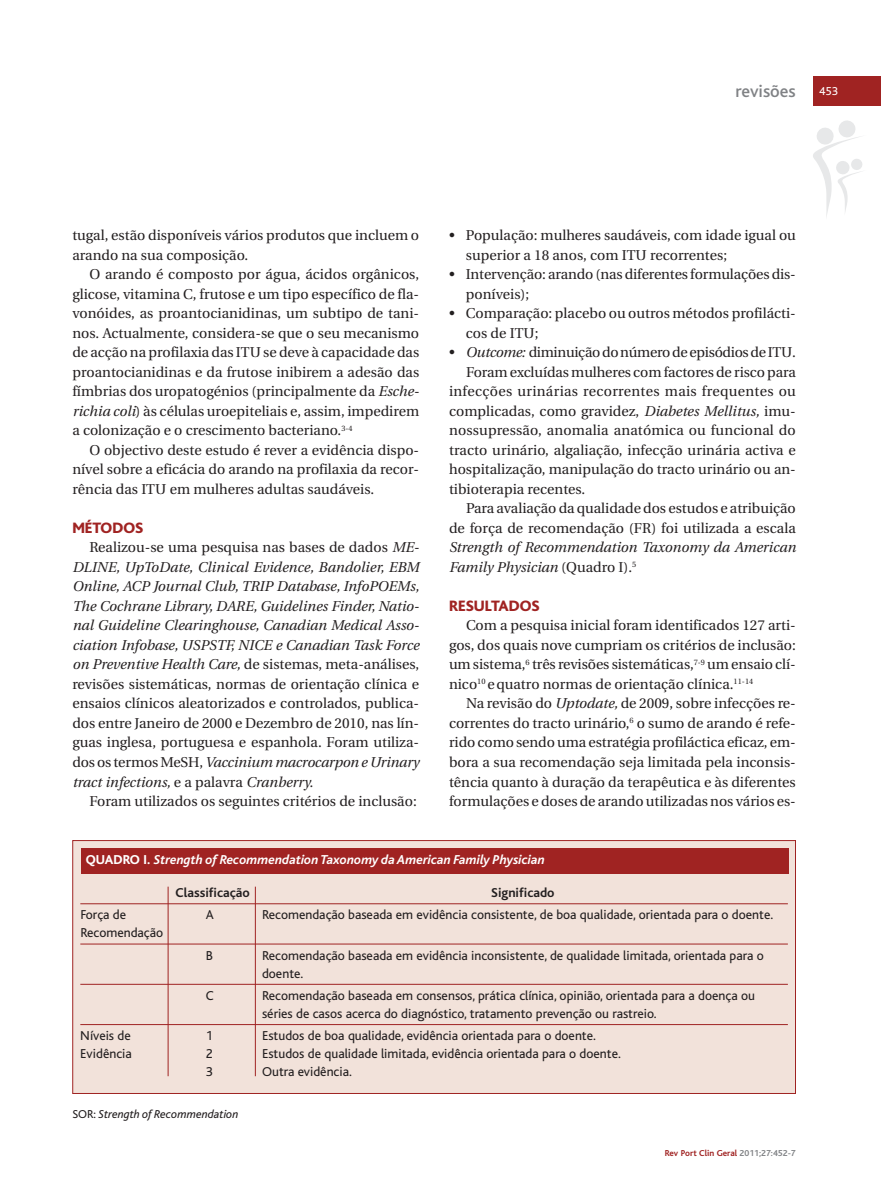
<style>
.page{position:relative;width:881px;height:1191px;background:#fff}
.page>*{position:absolute;margin:0;border:0;box-sizing:border-box;transform-origin:0 0}
.t1{font:500 18px "Bliss";color:#808285}
.t2{font:800 15.75px "Bliss";color:#a02322}
.t3{font:14.25px/19.5px "Utopia";color:#231f20}
.t4{font:italic 14.25px/19.5px "Utopia";color:#231f20}
.t5{font:14.25px "Utopia";letter-spacing:.02em;color:#231f20}
.t6{font:14.25px "Utopia";letter-spacing:-.02em;color:#231f20}
.t7{font:13.5px/18px "Bliss";color:#231f20}
.t8{font:italic 700 13.5px "Bliss";color:#fff}
.t9{font:700 13.5px "Bliss";color:#231f20}
.t10{font:italic 12px "Bliss";color:#231f20}
.t11{font:12px "Bliss";color:#fff}
.t12{font:700 9px "Bliss";color:#a02322}
.s1{font-style:italic}
.s2{font-style:normal}
.s3{font-weight:800;font-style:normal}
.s4{color:#808285}
</style>
<div class="page">
<svg style="left:813px;top:120px;width:49px;height:97px"></svg>
<div style="left:812px;top:77px;width:68px;height:29px;background:#a02322"></div>
<div style="left:73px;top:841px;width:721px;height:252px;background:#f2e2da"></div>
<div style="left:72px;top:840px;width:723px;height:253px;border:1px solid #a02322"></div>
<hr style="left:80px;top:903px;width:707px;height:1px;background:#a02322">
<hr style="left:80px;top:943px;width:707px;height:1px;background:#a02322">
<hr style="left:80px;top:984px;width:707px;height:1px;background:#a02322">
<hr style="left:80px;top:1024px;width:707px;height:1px;background:#a02322">
<div style="left:81px;top:848px;width:706px;height:26px;background:#a02322"></div>
<hr style="left:168px;top:886px;width:1px;height:190px;background:#a02322">
<hr style="left:255px;top:886px;width:1px;height:190px;background:#a02322">
<p class="t1" style="left:735px;top:85px;width:62px">revisões</p>
<p class="t11" style="left:819px;top:87px;width:20px">453</p>
<p class="t3" style="left:72px;top:227px;width:348px">tugal, estão disponíveis vários produtos que incluem o arando na sua composição.</p>
<p class="t3" style="left:72px;top:266px;width:348px;text-align:justify;text-indent:17px">O arando é composto por água, ácidos orgânicos, glicose, vitamina C, frutose e um tipo específico de fla&shy;vonóides, as proantocianidinas, um subtipo de tani&shy;nos. Actualmente, considera-se que o seu mecanismo de acção na profilaxia das ITU se deve à capacidade das proantocianidinas e da frutose inibirem a adesão das fímbrias dos uropatogénios (principalmente da <span class="s1">Esche&shy;richia coli</span>) às células uroepiteliais e, assim, impedirem a colonização e o crescimento bacteriano.<sup>3-4</sup></p>
<p class="t3" style="left:72px;top:441px;width:348px;text-align:justify;text-indent:17px">O objectivo deste estudo é rever a evidência dispo&shy;nível sobre a eficácia do arando na profilaxia da recor&shy;rência das ITU em mulheres adultas saudáveis.</p>
<p class="t2" style="left:72px;top:522px;width:72px">MÉTODOS</p>
<p class="t4" style="left:72px;top:539px;width:348px;text-align:justify;text-indent:17px"><span class="s2">Realizou-se uma pesquisa nas bases de dados</span> ME-DLINE, UpToDate, Clinical Evidence, Bandolier, EBM Online, ACP Journal Club, TRIP Database, InfoPOEMs, The Cochrane Library, DARE, Guidelines Finder, Natio&shy;nal Guideline Clearinghouse, Canadian Medical Asso&shy;ciation Infobase, USPSTF, NICE e Canadian Task Force on Preventive Health Care, <span class="s2">de sistemas, meta-análises, revisões sistemáticas, normas de orientação clínica e ensaios clínicos aleatorizados e controlados, publica&shy;dos entre Janeiro de 2000 e Dezembro de 2010, nas lín&shy;guas inglesa, portuguesa e espanhola. Foram utiliza&shy;dos os termos MeSH,</span> Vaccinium macrocarpon e Urinary tract infections, <span class="s2">e a palavra</span> Cranberry.</p>
<p class="t3" style="left:89px;top:792px;width:329px">Foram utilizados os seguintes critérios de inclusão:</p>
<p class="t3" style="left:465px;top:227px;width:331px;text-indent:-17px">• População: mulheres saudáveis, com idade igual ou superior a 18 anos, com ITU recorrentes;</p>
<p class="t3" style="left:465px;top:266px;width:331px;text-indent:-17px">• Intervenção: arando (nas diferentes formulações dis&shy;poníveis);</p>
<p class="t3" style="left:465px;top:305px;width:331px;text-indent:-17px">• Comparação: placebo ou outros métodos profilácti&shy;cos de ITU;</p>
<p class="t6" style="left:449px;top:347px;width:348px">• <span class="s1">Outcome:</span> diminuiçãodonúmerodeepisódiosdeITU.</p>
<p class="t3" style="left:466px;top:363px;width:331px">Foram excluídas mulheres com factores de risco para</p>
<p class="t5" style="left:449px;top:386px;width:348px">infecções urinárias recorrentes mais frequentes ou</p>
<p class="t3" style="left:449px;top:402px;width:348px">complicadas, como gravidez, <span class="s1">Diabetes Mellitus,</span> imu-</p>
<p class="t3" style="left:449px;top:422px;width:348px">nossupressão, anomalia anatómica ou funcional do</p>
<p class="t3" style="left:449px;top:441px;width:348px">tracto urinário, algaliação, infecção urinária activa e</p>
<p class="t3" style="left:449px;top:461px;width:348px">hospitalização, manipulação do tracto urinário ou an-</p>
<p class="t3" style="left:449px;top:480px;width:138px">tibioterapia recentes.</p>
<p class="t3" style="left:466px;top:500px;width:331px">Para avaliação da qualidade dos estudos e atribuição</p>
<p class="t3" style="left:449px;top:519px;width:348px">de força de recomendação (FR) foi utilizada a escala</p>
<p class="t4" style="left:449px;top:539px;width:348px">Strength of Recommendation Taxonomy da American<br>Family Physician <span class="s2">(Quadro I).</span><sup>5</sup></p>
<p class="t2" style="left:449px;top:600px;width:92px">RESULTADOS</p>
<p class="t3" style="left:449px;top:617px;width:348px;text-align:justify;text-indent:17px">Com a pesquisa inicial foram identificados 127 arti&shy;gos, dos quais nove cumpriam os critérios de inclusão: um sistema,<sup>6</sup> três revisões sistemáticas,<sup>7-9</sup> um ensaio clí&shy;nico<sup>10</sup> equatro normas de orientação clínica.<sup>11-14</sup></p>
<p class="t3" style="left:449px;top:695px;width:348px;text-align:justify;text-indent:17px">Na revisão do <span class="s1">Uptodate,</span> de 2009, sobre infecções re&shy;correntes do tracto urinário,<sup>6</sup> o sumo de arando é refe&shy;rido como sendo uma estratégia profiláctica eficaz, em&shy;bora a sua recomendação seja limitada pela inconsis&shy;tência quanto à duração da terapêutica e às diferentes formulações e doses de arando utilizadas nos vários es-</p>
<p class="t8" style="left:86px;top:855px;width:460px"><span class="s3">QUADRO I.</span> Strength of Recommendation Taxonomy da American Family Physician</p>
<p class="t9" style="left:175px;top:888px;width:76px">Classificação</p>
<p class="t9" style="left:491px;top:888px;width:65px">Significado</p>
<p class="t7" style="left:80px;top:907px;width:47px">Força de</p>
<p class="t7" style="left:206px;top:907px;width:10px">A</p>
<p class="t7" style="left:262px;top:907px;width:512px">Recomendação baseada em evidência consistente, de boa qualidade, orientada para o doente.</p>
<p class="t7" style="left:80px;top:925px;width:84px">Recomendação</p>
<p class="t7" style="left:206px;top:947px;width:9px">B</p>
<p class="t7" style="left:262px;top:947px;width:503px">Recomendação baseada em evidência inconsistente, de qualidade limitada, orientada para o doente.</p>
<p class="t7" style="left:206px;top:988px;width:9px">C</p>
<p class="t7" style="left:262px;top:988px;width:494px">Recomendação baseada em consensos, prática clínica, opinião, orientada para a doença ou séries de casos acerca do diagnóstico, tratamento prevenção ou rastreio.</p>
<p class="t7" style="left:80px;top:1028px;width:52px">Níveis de</p>
<p class="t7" style="left:206px;top:1028px;width:9px">1</p>
<p class="t7" style="left:262px;top:1028px;width:335px">Estudos de boa qualidade, evidência orientada para o doente.</p>
<p class="t7" style="left:80px;top:1046px;width:53px">Evidência</p>
<p class="t7" style="left:206px;top:1046px;width:9px">2</p>
<p class="t7" style="left:262px;top:1046px;width:360px">Estudos de qualidade limitada, evidência orientada para o doente.</p>
<p class="t7" style="left:206px;top:1064px;width:9px">3</p>
<p class="t7" style="left:262px;top:1064px;width:91px">Outra evidência.</p>
<p class="t10" style="left:72px;top:1110px;width:168px"><span class="s2">SOR:</span> Strength of Recommendation</p>
<p class="t12" style="left:664px;top:1149px;width:132px">Rev Port Clin Geral <span class="s4">2011;27:452-7</span></p>
</div>
